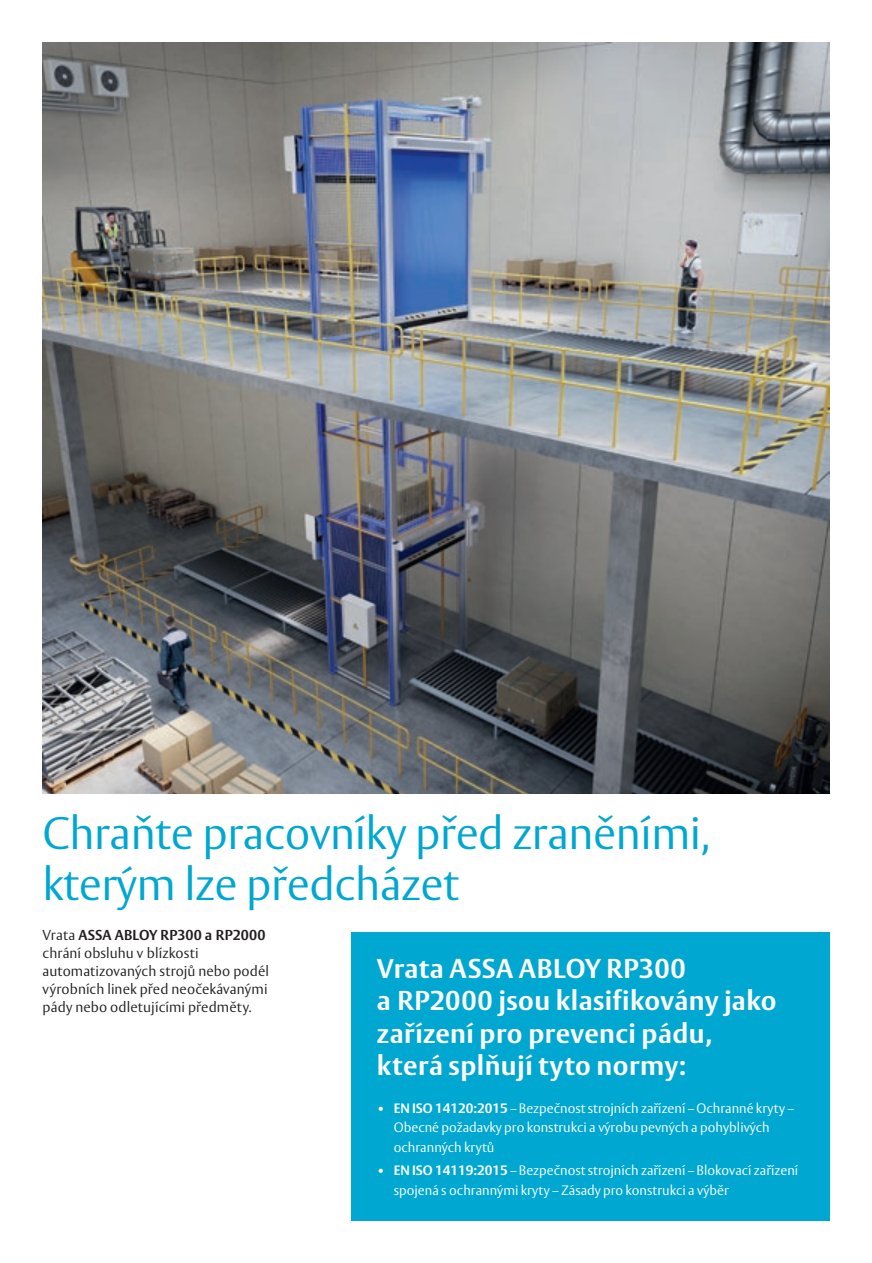
<style>
.page{position:relative;width:872px;height:1263px;background:#fff}
.page>*{position:absolute;margin:0;border:0;box-sizing:border-box;transform-origin:0 0}
.t1{font:300 45px/51px "ASSA Vesta";letter-spacing:-.01em;color:#00a7d1}
.t2{font:700 27px/32.4px "ASSA Vesta";letter-spacing:.015em;color:#fff}
.t3{font:300 14.25px/18px "ASSA Vesta";letter-spacing:.005em;color:#231f20}
.t4{font:300 13.5px/19.5px "ASSA Vesta";color:#fff}
.s1{font-weight:700}
</style>
<div class="page">
<img style="left:43px;top:43px;width:786px;height:750px">
<div style="left:351px;top:931px;width:478px;height:289px;background:#00a7d1"></div>
<h1 class="t1" style="left:43px;top:810px;width:669px">Chraňte pracovníky před zraněními, kterým lze předcházet</h1>
<p class="t3" style="left:43px;top:927px;width:228px">Vrata <span class="s1">ASSA ABLOY RP300 a RP2000 </span>chrání obsluhu v blízkosti automatizovaných strojů nebo podél výrobních linek před neočekávanými pády nebo odletujícími předměty.</p>
<h2 class="t2" style="left:377px;top:953px;width:401px">Vrata ASSA ABLOY RP300<br>a RP2000 jsou klasifikovány jako zařízení pro prevenci pádu, která splňují tyto normy:</h2>
<p class="t4" style="left:394px;top:1099px;width:401px;text-indent:-17px"><span class="s1">• EN ISO 14120:2015</span> – Bezpečnost strojních zařízení – Ochranné kryty –<br>Obecné požadavky pro konstrukci a výrobu pevných a pohyblivých ochranných krytů</p>
<p class="t4" style="left:394px;top:1161px;width:406px;text-indent:-17px"><span class="s1">• EN ISO 14119:2015</span> – Bezpečnost strojních zařízení – Blokovací zařízení spojená s ochrannými kryty – Zásady pro konstrukci a výběr</p>
</div>
